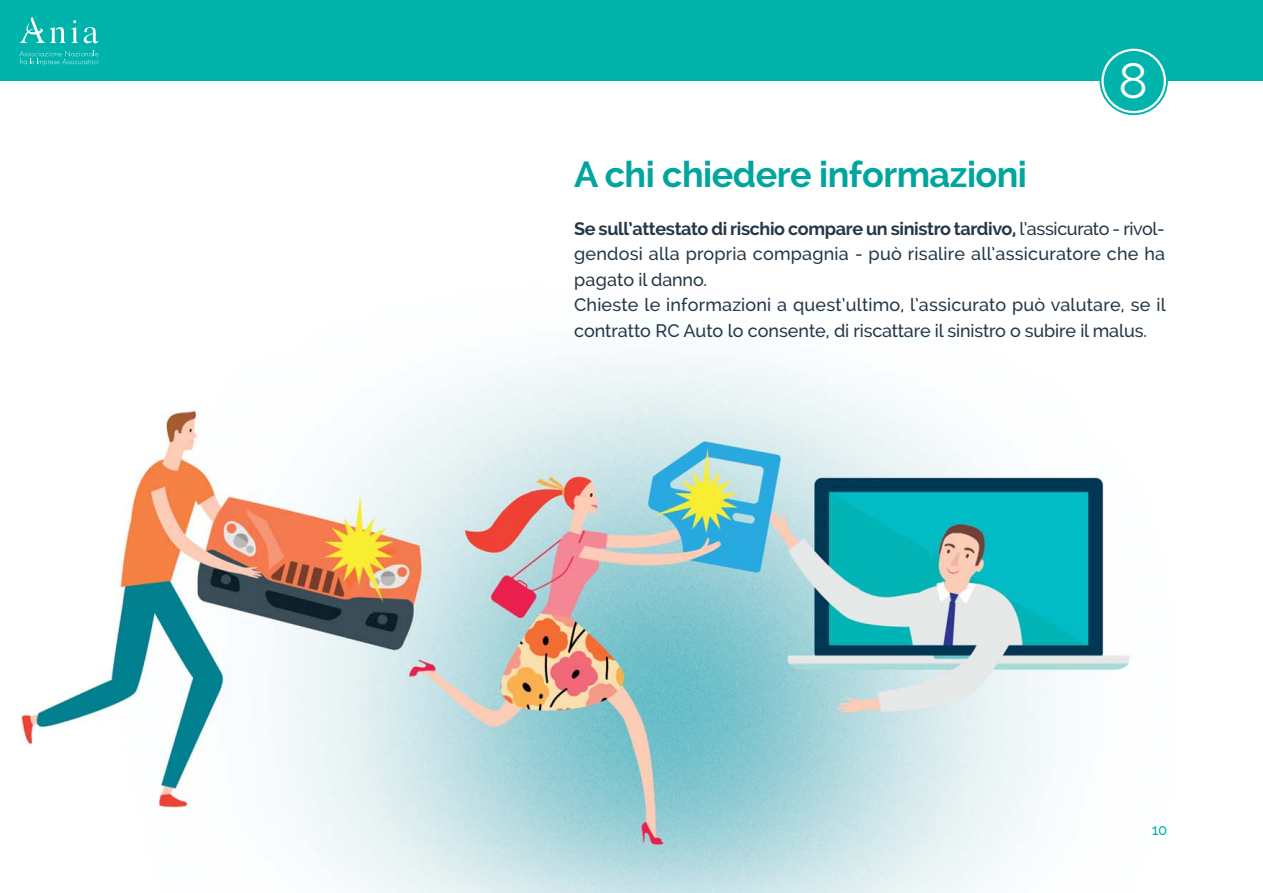
<style>
.page{position:relative;width:1263px;height:893px;background:#fff}
.page>*{position:absolute;margin:0;border:0;box-sizing:border-box;transform-origin:0 0}
.t1{font:49.5px "Raleway";color:#fff}
.t2{font:700 36px "Raleway";letter-spacing:-.015em;color:#00a69e}
.t3{font:500 18px/25.5px "Raleway";letter-spacing:.01em;color:#253746}
.t4{font:500 15px "Raleway";color:#00b4ab}
.s1{font-weight:700}
</style>
<div class="page">
<img style="left:21px;top:114px;width:1121px;height:779px">
<div style="left:114px;top:0;width:1149px;height:81px;background:#00b4ab"></div>
<div style="left:0;top:0;width:112px;height:81px;background:#00b4ab"></div>
<svg style="left:19px;top:17px;width:59px;height:26px"></svg>
<svg style="left:84px;top:27px;width:15px;height:16px"></svg>
<svg style="left:20px;top:50px;width:79px;height:16px"></svg>
<svg style="left:1100px;top:48px;width:67px;height:66px"></svg>
<div style="left:1099px;top:47px;width:69px;height:68px;border:2px solid #00b4ac;border-radius:50%"></div>
<div style="left:1104px;top:51px;width:60px;height:60px;background:#00b4ac;border-radius:50%"></div>
<h1 class="t1" style="left:1119px;top:52px;width:31px">8</h1>
<h2 class="t2" style="left:574px;top:161px;width:454px">A chi chiedere informazioni</h2>
<p class="t3" style="left:574px;top:217px;width:593px"><span class="s1">Se sull’attestato di rischio compare un sinistro tardivo,</span> l’assicurato - rivol&shy;gendosi alla propria compagnia - può risalire all’assicuratore che ha pagato il danno.<br>Chieste le informazioni a quest’ultimo, l’assicurato può valutare, se il contratto RC Auto lo consente, di riscattare il sinistro o subire il malus.</p>
<p class="t4" style="left:1152px;top:824px;width:17px">10</p>
</div>
